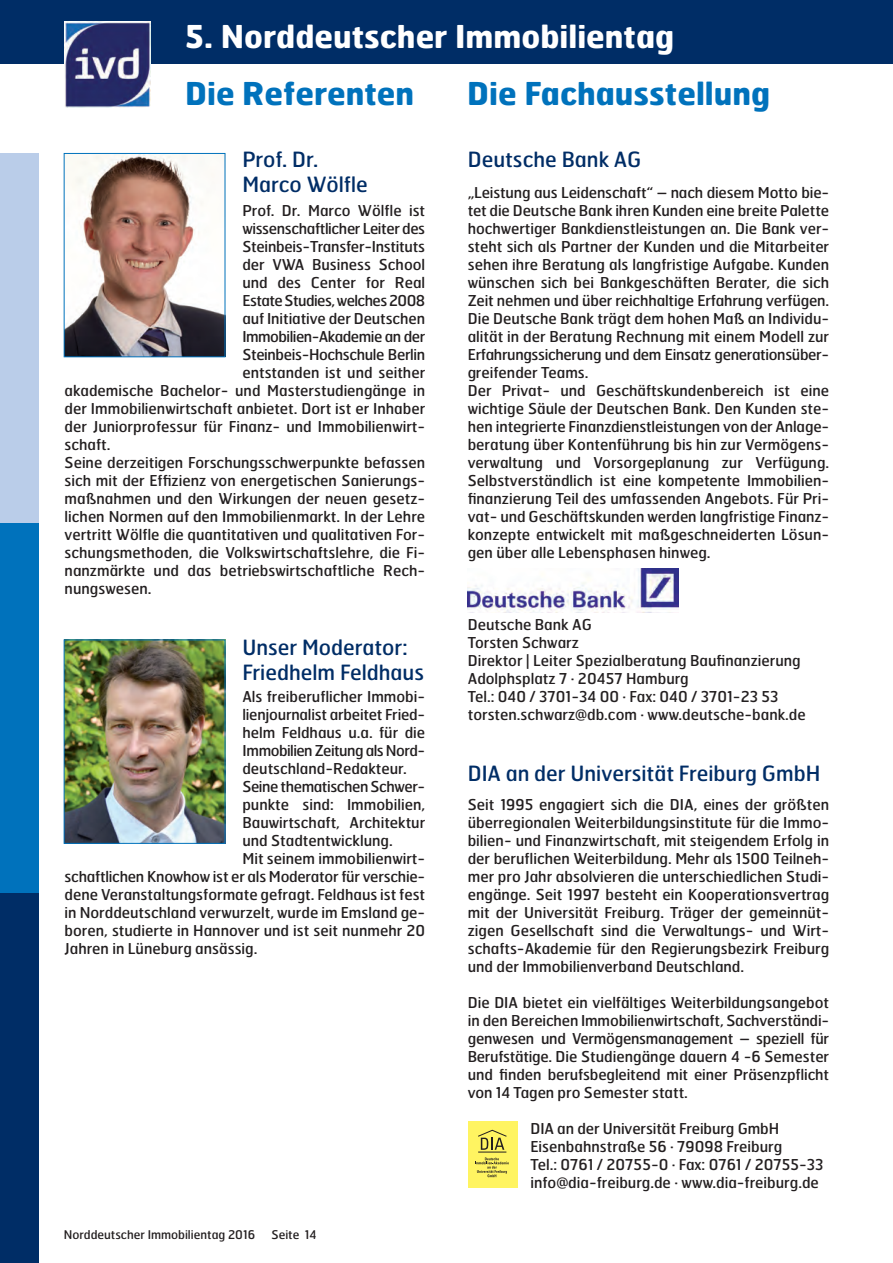
<style>
.page{position:relative;width:893px;height:1263px;background:#fff}
.page>*{position:absolute;margin:0;border:0;box-sizing:border-box;transform-origin:0 0}
.t1{font:700 31.5px "Hermes";color:#0072bc}
.t2{font:700 31.5px "Hermes";color:#fff}
.Name{font:21px "Hermes";color:#002d66}
.t3{font:15px/18px "Hermes";color:#231f20;text-align:justify}
.t4{font:15px "Hermes";letter-spacing:-.025em;color:#231f20}
.t5{font:15px "Hermes";letter-spacing:-.035em;color:#231f20}
.t6{font:12px "Hermes";color:#231f20}
</style>
<div class="page">
<div style="left:0;top:0;width:893px;height:64px;background:#002d66"></div>
<img style="left:65px;top:21px;width:86px;height:86px">
<div style="left:0;top:892px;width:38px;height:371px;background:#002d66"></div>
<div style="left:0;top:153px;width:38px;height:370px;background:#bacde9"></div>
<div style="left:0;top:523px;width:38px;height:370px;background:#0072bc"></div>
<img style="left:468px;top:569px;width:211px;height:44px">
<div style="left:468px;top:1121px;width:50px;height:66px;background:#fff461"></div>
<svg style="left:475px;top:1130px;width:34px;height:47px"></svg>
<img style="left:66px;top:641px;width:157px;height:201px">
<div style="left:64px;top:639px;width:161px;height:205px;border:1px solid #0072bc"></div>
<img style="left:66px;top:155px;width:157px;height:200px">
<div style="left:64px;top:153px;width:161px;height:204px;border:1px solid #0072bc"></div>
<p class="t2" style="left:185px;top:16px;width:491px">5. Norddeutscher Immobilientag</p>
<p class="t1" style="left:185px;top:73px;width:231px">Die Referenten</p>
<p class="t1" style="left:467px;top:73px;width:304px">Die Fachausstellung</p>
<p class="Name" style="left:468px;top:146px;width:175px">Deutsche Bank AG</p>
<p class="t3" style="left:468px;top:183px;width:363px">„Leistung aus Leidenschaft“ – nach diesem Motto bie&shy;tet die Deutsche Bank ihren Kunden eine breite Palette hochwertiger Bankdienstleistungen an. Die Bank ver&shy;steht sich als Partner der Kunden und die Mitarbeiter sehen ihre Beratung als langfristige Aufgabe. Kunden wünschen sich bei Bankgeschäften Berater, die sich Zeit nehmen und über reichhaltige Erfahrung verfügen.<br>Die Deutsche Bank trägt dem hohen Maß an Individu&shy;alität in der Beratung Rechnung mit einem Modell zur Erfahrungssicherung und dem Einsatz generationsüber&shy;greifender Teams.</p>
<p class="t3" style="left:468px;top:381px;width:363px">Der Privat- und Geschäftskundenbereich ist eine wichtige Säule der Deutschen Bank. Den Kunden ste&shy;hen integrierte Finanzdienstleistungen von der Anlage&shy;beratung über Kontenführung bis hin zur Vermögens&shy;verwaltung und Vorsorgeplanung zur Verfügung.<br>Selbstverständlich ist eine kompetente Immobilien&shy;finanzierung Teil des umfassenden Angebots. Für Pri&shy;vat- und Geschäftskunden werden langfristige Finanz&shy;konzepte entwickelt mit maßgeschneiderten Lösun&shy;gen über alle Lebensphasen hinweg.</p>
<p class="Name" style="left:242px;top:146px;width:77px">Prof. Dr.</p>
<p class="Name" style="left:242px;top:171px;width:127px">Marco Wölfle</p>
<p class="t3" style="left:242px;top:201px;width:184px">Prof. Dr. Marco Wölfle ist</p>
<p class="t4" style="left:242px;top:219px;width:184px">wissenschaftlicher Leiter des</p>
<p class="t3" style="left:242px;top:237px;width:184px">Steinbeis-Transfer-Instituts</p>
<p class="t3" style="left:242px;top:255px;width:184px">der VWA Business School</p>
<p class="t3" style="left:242px;top:273px;width:184px">und des Center for Real</p>
<p class="t5" style="left:242px;top:291px;width:184px">Estate Studies, welches 2008</p>
<p class="t3" style="left:242px;top:309px;width:184px">auf Initiative der Deutschen</p>
<p class="t5" style="left:242px;top:327px;width:184px">Immobilien-Akademie an der</p>
<p class="t4" style="left:242px;top:345px;width:184px">Steinbeis-Hochschule Berlin</p>
<p class="t3" style="left:242px;top:363px;width:184px">entstanden ist und seither</p>
<p class="t3" style="left:65px;top:381px;width:362px">akademische Bachelor- und Masterstudiengänge in</p>
<p class="t3" style="left:65px;top:399px;width:362px">der Immobilienwirtschaft anbietet. Dort ist er Inhaber</p>
<p class="t3" style="left:65px;top:417px;width:362px">der Juniorprofessur für Finanz- und Immobilienwirt-</p>
<p class="t3" style="left:65px;top:435px;width:47px">schaft.</p>
<p class="t3" style="left:65px;top:453px;width:362px">Seine derzeitigen Forschungsschwerpunkte befassen sich mit der Effizienz von energetischen Sanierungs&shy;maßnahmen und den Wirkungen der neuen gesetz&shy;lichen Normen auf den Immobilienmarkt. In der Lehre vertritt Wölfle die quantitativen und qualitativen For&shy;schungsmethoden, die Volkswirtschaftslehre, die Fi&shy;nanzmärkte und das betriebswirtschaftliche Rech&shy;nungswesen.</p>
<p class="Name" style="left:242px;top:634px;width:167px">Unser Moderator:</p>
<p class="Name" style="left:242px;top:659px;width:183px">Friedhelm Feldhaus</p>
<p class="t3" style="left:242px;top:687px;width:184px">Als freiberuflicher Immobi&shy;lienjournalist arbeitet Fried&shy;helm Feldhaus u.a. für die Immobilien Zeitung als Nord&shy;deutschland-Redakteur.</p>
<p class="t3" style="left:242px;top:777px;width:184px">Seine thematischen Schwer&shy;punkte sind: Immobilien, Bauwirtschaft, Architektur und Stadtentwicklung.</p>
<p class="t3" style="left:65px;top:849px;width:362px;text-indent:178px">Mit seinem immobilienwirt&shy;schaftlichen Knowhow ist er als Moderator für verschie&shy;dene Veranstaltungsformate gefragt. Feldhaus ist fest in Norddeutschland verwurzelt, wurde im Emsland ge&shy;boren, studierte in Hannover und ist seit nunmehr 20<br>Jahren in Lüneburg ansässig.</p>
<p class="t6" style="left:64px;top:1227px;width:193px">Norddeutscher Immobilientag 2016</p>
<p class="t6" style="left:271px;top:1227px;width:47px">Seite 14</p>
<p class="t3" style="left:468px;top:615px;width:126px">Deutsche Bank AG</p>
<p class="t3" style="left:468px;top:633px;width:113px">Torsten Schwarz</p>
<p class="t3" style="left:468px;top:651px;width:334px">Direktor | Leiter Spezialberatung Baufinanzierung</p>
<p class="t3" style="left:468px;top:669px;width:223px">Adolphsplatz 7 · 20457 Hamburg</p>
<p class="t3" style="left:468px;top:687px;width:312px">Tel.: 040 / 3701-34 00 · Fax: 040 / 3701-23 53</p>
<p class="t3" style="left:468px;top:705px;width:339px">torsten.schwarz@db.com · www.deutsche-bank.de</p>
<p class="Name" style="left:468px;top:760px;width:354px">DIA an der Universität Freiburg GmbH</p>
<p class="t3" style="left:468px;top:795px;width:363px">Seit 1995 engagiert sich die DIA, eines der größten überregionalen Weiterbildungsinstitute für die Immo&shy;bilien- und Finanzwirtschaft, mit steigendem Erfolg in der beruflichen Weiterbildung. Mehr als 1500 Teilneh&shy;mer pro Jahr absolvieren die unterschiedlichen Studi&shy;engänge. Seit 1997 besteht ein Kooperationsvertrag mit der Universität Freiburg. Träger der gemeinnüt&shy;zigen Gesellschaft sind die Verwaltungs- und Wirt&shy;schafts-Akademie für den Regierungsbezirk Freiburg und der Immobilienverband Deutschland.</p>
<p class="t3" style="left:468px;top:993px;width:363px">Die DIA bietet ein vielfältiges Weiterbildungsangebot in den Bereichen Immobilienwirtschaft, Sachverständi&shy;genwesen und Vermögensmanagement – speziell für Berufstätige. Die Studiengänge dauern 4 -6 Semester und finden berufsbegleitend mit einer Präsenzpflicht von 14 Tagen pro Semester statt.</p>
<p class="t3" style="left:530px;top:1119px;width:250px">DIA an der Universität Freiburg GmbH</p>
<p class="t3" style="left:530px;top:1137px;width:253px">Eisenbahnstraße 56 · 79098 Freiburg</p>
<p class="t3" style="left:530px;top:1155px;width:295px">Tel.: 0761 / 20755-0 · Fax: 0761 / 20755-33</p>
<p class="t3" style="left:530px;top:1173px;width:290px">info@dia-freiburg.de · www.dia-freiburg.de</p>
</div>
